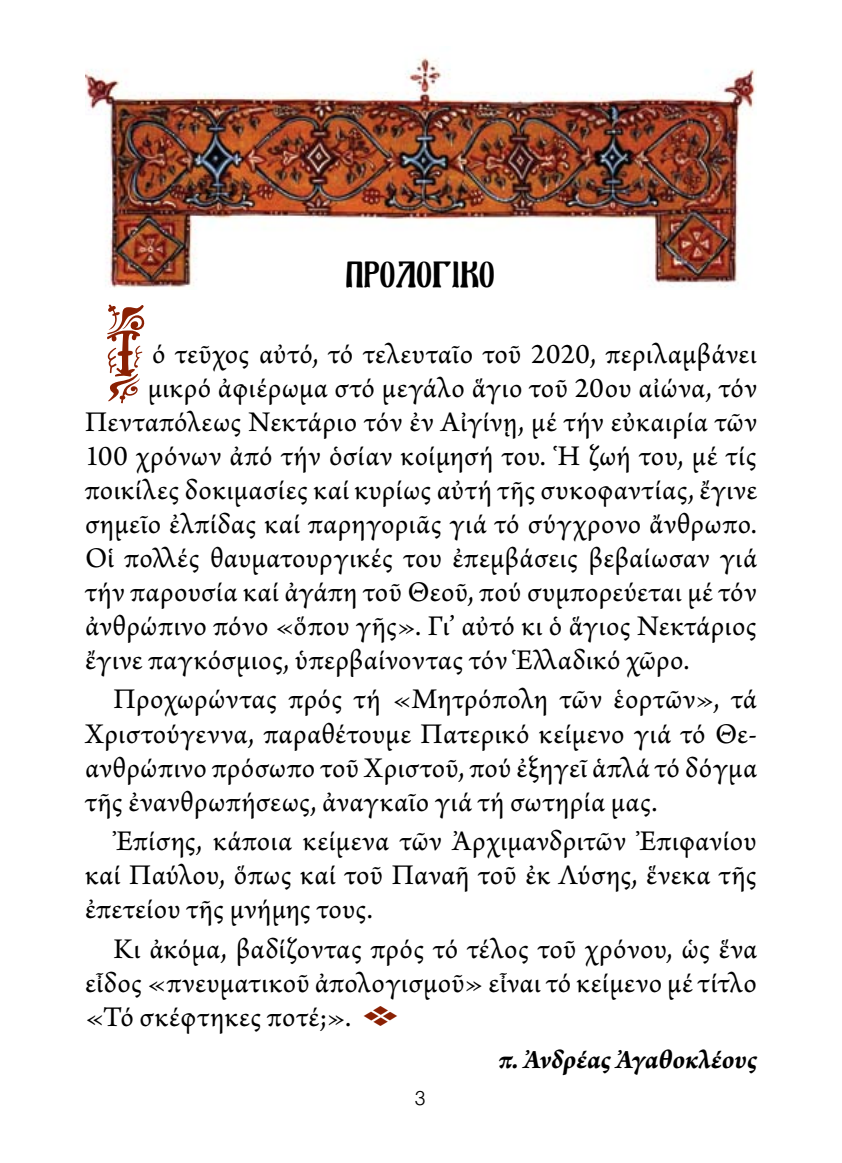
<style>
.page{position:relative;width:842px;height:1163px;background:#fff}
.page>*{position:absolute;margin:0;border:0;box-sizing:border-box;transform-origin:0 0}
.t1{font:100px "Mg Konstantinos";color:#8a2003}
.t2{font:32px "Mg Ekklisia Normal";color:#000;scale:.95 1}
.t3{font:30px/34px "Arno Pro";letter-spacing:.02em;color:#000;text-align:justify}
.t4{font:italic 700 28px "Arno Pro";letter-spacing:-.005em;color:#000}
.t5{font:300 20px "UB Helvetica";color:#000}
.s1{font-family:"Type Embellishments One Let Plain";color:#8a2003}
</style>
<div class="page">
<img style="left:85px;top:56px;width:671px;height:233px">
<p class="t2" style="left:346px;top:261px;width:158px">pROLOGIKO</p>
<h1 class="t1" style="left:107px;top:304px;width:44px">Ù</h1>
<p class="t3" style="left:152px;top:338px;width:606px">ό τεῦχος αὐτό, τό τελευταῖο τοῦ 2020, περιλαμβάνει</p>
<p class="t3" style="left:148px;top:372px;width:611px">μικρό ἀφιέρωμα στό μεγάλο ἅγιο τοῦ 20ου αἰώνα, τόν</p>
<p class="t3" style="left:85px;top:406px;width:673px">Πενταπόλεως Νεκτάριο τόν ἐν Αἰγίνῃ, μέ τήν εὐκαιρία τῶν</p>
<p class="t3" style="left:85px;top:440px;width:673px">100 χρόνων ἀπό τήν ὁσίαν κοίμησή του. Ἡ ζωή του, μέ τίς</p>
<p class="t3" style="left:85px;top:474px;width:673px">ποικίλες δοκιμασίες καί κυρίως αὐτή τῆς συκοφαντίας, ἔγινε</p>
<p class="t3" style="left:85px;top:508px;width:673px">σημεῖο ἐλπίδας καί παρηγοριᾶς γιά τό σύγχρονο ἄνθρωπο.</p>
<p class="t3" style="left:85px;top:542px;width:673px">Οἱ πολλές θαυματουργικές του ἐπεμβάσεις βεβαίωσαν γιά</p>
<p class="t3" style="left:85px;top:576px;width:673px">τήν παρουσία καί ἀγάπη τοῦ Θεοῦ, πού συμπορεύεται μέ τόν</p>
<p class="t3" style="left:85px;top:610px;width:673px">ἀνθρώπινο πόνο «ὅπου γῆς». Γι’ αὐτό κι ὁ ἅγιος Νεκτάριος</p>
<p class="t3" style="left:85px;top:644px;width:606px">ἔγινε παγκόσμιος, ὑπερβαίνοντας τόν Ἑλλαδικό χῶρο.</p>
<p class="t3" style="left:85px;top:684px;width:673px;text-indent:28px">Προχωρώντας πρός τή «Μητρόπολη τῶν ἑορτῶν», τά Χριστούγεννα, παραθέτουμε Πατερικό κείμενο γιά τό Θε&shy;ανθρώπινο πρόσωπο τοῦ Χριστοῦ, πού ἐξηγεῖ ἁπλά τό δόγμα τῆς ἐνανθρωπήσεως, ἀναγκαῖο γιά τή σωτηρία μας.</p>
<p class="t3" style="left:85px;top:825px;width:673px;text-indent:28px">Ἐπίσης, κάποια κείμενα τῶν Ἀρχιμανδριτῶν Ἐπιφανίου καί Παύλου, ὅπως καί τοῦ Παναῆ τοῦ ἐκ Λύσης, ἕνεκα τῆς ἐπετείου τῆς μνήμης τους.</p>
<p class="t3" style="left:85px;top:933px;width:673px;text-indent:28px">Κι ἀκόμα, βαδίζοντας πρός τό τέλος τοῦ χρόνου, ὡς ἕνα εἶδος «πνευματικοῦ ἀπολογισμοῦ» εἶναι τό κείμενο μέ τίτλο «Τό σκέφτηκες ποτέ;». <span class="s1">E</span></p>
<p class="t5" style="left:415px;top:1085px;width:12px">3</p>
<p class="t4" style="left:499px;top:1042px;width:260px">π. Ἀνδρέας Ἀγαθοκλέους</p>
</div>
